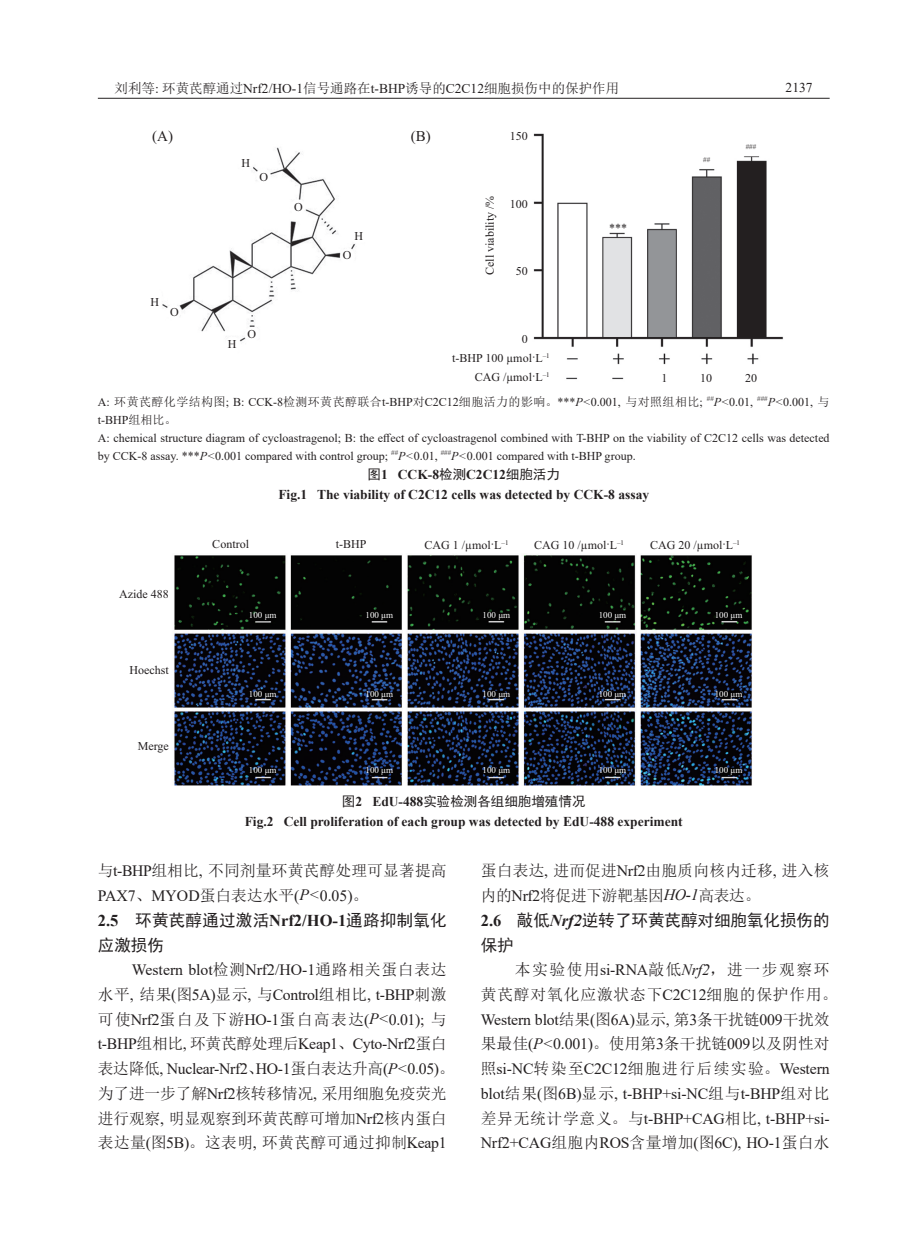
<style>
.page{position:relative;width:919px;height:1238px;background:#fff}
.page>*{position:absolute;margin:0;border:0;box-sizing:border-box;transform-origin:0 0}
.标题2{font:16.5px/24.8px "Sim Hei";color:#231f20}
.正文{font:15.75px/24.8px "Sim Sun";letter-spacing:-.01em;color:#231f20}
.正文-2{font:15.75px/24.8px "Times New Roman";letter-spacing:-.01em;color:#231f20}
.正文-3{font:15.75px/24.8px "Sim Sun";letter-spacing:.01em;color:#231f20}
.正文-4{font:15.75px/24.8px "Sim Sun";letter-spacing:.015em;color:#231f20}
.t1{font:15px "Times New Roman";color:#231f20}
.表头_图题{font:700 13.5px "Times New Roman";color:#231f20}
.t2{font:13.5px "Sim Sun";color:#231f20}
.表头_图题-2{font:13.5px "Sim Hei";color:#231f20}
.t3{font:13.5px "Times New Roman";color:#231f20}
.表格_图注{font:12px/18px "Times New Roman";color:#231f20}
.t4{font:9px "Times New Roman";color:#fff}
.t5{font:7.05px "Times New Roman";color:#231f20}
.s1{font-family:"Times New Roman"}
.s2{font-family:"Sim Sun"}
.s3{font-style:italic}
.s4{font-family:"Sim Hei";font-weight:400}
.s5{font-family:"Times New Roman";font-weight:700}
.s6{font-family:"Times New Roman";font-style:italic}
.s7{font-family:"Times New Roman";font-weight:700;font-style:italic}
</style>
<div class="page">
<hr style="left:98px;top:98px;width:731px;height:1px;background:#231f20">
<img style="left:162px;top:133px;width:621px;height:247px">
<img style="left:174px;top:555px;width:578px;height:231px">
<p class="t2" style="left:114px;top:81px;width:506px">刘利等<span class="s1">:</span> 环黄芪醇通过<span class="s1">Nrf2/HO-1</span>信号通路在<span class="s1">t-BHP</span>诱导的<span class="s1">C2C12</span>细胞损伤中的保护作用</p>
<p class="t3" style="left:785px;top:78px;width:28px">2137</p>
<p class="t1" style="left:152px;top:126px;width:22px">(A)</p>
<p class="t1" style="left:411px;top:126px;width:21px">(B)</p>
<p class="t5" style="left:745px;top:142px;width:12px">###</p>
<p class="表格_图注" style="left:259px;top:169px;width:10px">O</p>
<p class="表格_图注" style="left:294px;top:199px;width:10px">O</p>
<p class="表格_图注" style="left:510px;top:128px;width:19px">150</p>
<p class="t5" style="left:703px;top:155px;width:8px">##</p>
<p class="表格_图注" style="left:241px;top:155px;width:10px">H</p>
<p class="表格_图注" style="left:482px;top:275px;width:81px;rotate:-90deg">Cell viability /%</p>
<p class="表格_图注" style="left:510px;top:196px;width:19px">100</p>
<p class="表格_图注" style="left:609px;top:220px;width:19px">***</p>
<p class="表格_图注" style="left:354px;top:228px;width:10px">H</p>
<p class="表格_图注" style="left:343px;top:247px;width:10px">O</p>
<p class="表格_图注" style="left:516px;top:263px;width:13px">50</p>
<p class="表格_图注" style="left:150px;top:294px;width:10px">H</p>
<p class="表格_图注" style="left:170px;top:304px;width:10px">O</p>
<p class="表格_图注" style="left:228px;top:336px;width:10px">H</p>
<p class="表格_图注" style="left:248px;top:326px;width:10px">O</p>
<p class="表格_图注" style="left:522px;top:331px;width:7px">0</p>
<p class="表格_图注" style="left:452px;top:349px;width:99px;line-height:19.4px;text-align:right">t-BHP 100 µmol·L<sup>–1<br></sup>CAG /µmol·L<sup>–1</sup></p>
<p class="表格_图注" style="left:661px;top:370px;width:7px">1</p>
<p class="表格_图注" style="left:700px;top:370px;width:13px">10</p>
<p class="表格_图注" style="left:745px;top:370px;width:13px">20</p>
<p class="表格_图注" style="left:98px;top:392px;width:733px">A: <span class="s2">环黄芪醇化学结构图</span>; B: CCK-8<span class="s2">检测环黄芪醇联合</span>t-BHP<span class="s2">对</span>C2C12<span class="s2">细胞活力的影响。</span>***<span class="s3">P&lt;</span>0.001, <span class="s2">与对照组相比</span>; <sup>##</sup><span class="s3">P&lt;</span>0.01, <sup>###</sup><span class="s3">P&lt;</span>0.001, <span class="s2">与</span>t-BHP<span class="s2">组相比。</span></p>
<p class="表格_图注" style="left:98px;top:428px;width:733px">A: chemical structure diagram of cycloastragenol; B: the effect of cycloastragenol combined with T-BHP on the viability of C2C12 cells was detected by CCK-8 assay. ***<span class="s3">P&lt;</span>0.001 compared with control group; <sup>##</sup><span class="s3">P&lt;</span>0.01, <sup>###</sup><span class="s3">P&lt;</span>0.001 compared with t-BHP group.</p>
<p class="表头_图题" style="left:367px;top:465px;width:194px"><span class="s4">图</span>1 CCK-8<span class="s4">检测</span>C2C12<span class="s4">细胞活力</span></p>
<p class="表头_图题" style="left:278px;top:485px;width:372px">Fig.1 The viability of C2C12 cells was detected by CCK-8 assay</p>
<p class="表格_图注" style="left:119px;top:586px;width:51px">Azide 488</p>
<p class="表格_图注" style="left:130px;top:662px;width:41px">Hoechst</p>
<p class="表格_图注" style="left:138px;top:738px;width:33px">Merge</p>
<p class="表格_图注" style="left:212px;top:535px;width:38px">Control</p>
<p class="表格_图注" style="left:424px;top:537px;width:85px">CAG 1 /µmol·L<sup>–1</sup></p>
<p class="表格_图注" style="left:534px;top:537px;width:91px">CAG 10 /µmol·L<sup>–1</sup></p>
<p class="表格_图注" style="left:650px;top:537px;width:91px">CAG 20 /µmol·L<sup>–1</sup></p>
<p class="表格_图注" style="left:336px;top:535px;width:32px">t-BHP</p>
<p class="t4" style="left:249px;top:612px;width:29px">100 μm</p>
<p class="t4" style="left:365px;top:612px;width:29px">100 μm</p>
<p class="t4" style="left:482px;top:612px;width:29px">100 μm</p>
<p class="t4" style="left:598px;top:612px;width:29px">100 μm</p>
<p class="t4" style="left:714px;top:612px;width:29px">100 μm</p>
<p class="t4" style="left:249px;top:690px;width:29px">100 μm</p>
<p class="t4" style="left:365px;top:690px;width:29px">100 μm</p>
<p class="t4" style="left:482px;top:690px;width:29px">100 μm</p>
<p class="t4" style="left:598px;top:690px;width:29px">100 μm</p>
<p class="t4" style="left:714px;top:690px;width:29px">100 μm</p>
<p class="t4" style="left:249px;top:766px;width:29px">100 μm</p>
<p class="t4" style="left:365px;top:766px;width:29px">100 μm</p>
<p class="t4" style="left:482px;top:766px;width:29px">100 μm</p>
<p class="t4" style="left:598px;top:766px;width:29px">100 μm</p>
<p class="t4" style="left:714px;top:766px;width:29px">100 μm</p>
<p class="表头_图题-2" style="left:342px;top:794px;width:245px">图<span class="s5">2 EdU-488</span>实验检测各组细胞增殖情况</p>
<p class="表头_图题" style="left:245px;top:812px;width:439px">Fig.2 Cell proliferation of each group was detected by EdU-488 experiment</p>
<p class="正文-3" style="left:98px;top:857px;width:350px">与<span class="s1">t-BHP</span>组相比<span class="s1">,</span> 不同剂量环黄芪醇处理可显著提高<br><span class="s1">PAX7</span>、<span class="s1">MYOD</span>蛋白表达水平<span class="s1">(</span><span class="s6">P&lt;</span><span class="s1">0.05)</span>。</p>
<p class="标题2" style="left:98px;top:907px;width:350px"><span class="s5">2.5</span> 环黄芪醇通过激活<span class="s5">Nrf2/HO-1</span>通路抑制氧化应激损伤</p>
<p class="正文" style="left:98px;top:956px;width:358px;text-indent:34px"><span class="s1">Western blot</span>检测<span class="s1">Nrf2/HO-1</span>通路相关蛋白表达水平<span class="s1">,</span> 结果<span class="s1">(</span>图<span class="s1">5A)</span>显示<span class="s1">,</span> 与<span class="s1">Control</span>组相比<span class="s1">, t-BHP</span>刺激可使<span class="s1">Nrf2</span>蛋白及下游<span class="s1">HO-1</span>蛋白高表达<span class="s1">(</span><span class="s6">P&lt;</span><span class="s1">0.01);</span> 与<span class="s1">t-BHP</span>组相比<span class="s1">,</span> 环黄芪醇处理后<span class="s1">Keap1</span>、<span class="s1">Cyto-Nrf2</span>蛋白表达降低<span class="s1">, Nuclear-Nrf2</span>、<span class="s1">HO-1</span>蛋白表达升高<span class="s1">(</span><span class="s6">P&lt;</span><span class="s1">0.05)</span>。为了进一步了解<span class="s1">Nrf2</span>核转移情况<span class="s1">,</span> 采用细胞免疫荧光进行观察<span class="s1">,</span> 明显观察到环黄芪醇可增加<span class="s1">Nrf2</span>核内蛋白表达量<span class="s1">(</span>图<span class="s1">5B)</span>。这表明<span class="s1">,</span> 环黄芪醇可通过抑制<span class="s1">Keap1</span></p>
<p class="正文-4" style="left:480px;top:857px;width:350px">蛋白表达<span class="s1">,</span> 进而促进<span class="s1">Nrf2</span>由胞质向核内迁移<span class="s1">,</span> 进入核内的<span class="s1">Nrf2</span>将促进下游靶基因<span class="s6">HO-1</span>高表达。</p>
<p class="标题2" style="left:480px;top:907px;width:350px"><span class="s5">2.6</span> 敲低<span class="s7">Nrf2</span>逆转了环黄芪醇对细胞氧化损伤的保护</p>
<p class="正文-2" style="left:480px;top:956px;width:358px;text-indent:34px"><span class="s2">本实验使用</span>si-RNA<span class="s2">敲低</span><span class="s3">Nrf2</span><span class="s2">，进一步观察环黄芪醇对氧化应激状态下</span>C2C12<span class="s2">细胞的保护作用。</span>Western blot<span class="s2">结果</span>(<span class="s2">图</span>6A)<span class="s2">显示</span>, <span class="s2">第</span>3<span class="s2">条干扰链</span>009<span class="s2">干扰效果最佳</span>(<span class="s3">P&lt;</span>0.001)<span class="s2">。使用第</span>3<span class="s2">条干扰链</span>009<span class="s2">以及阴性对照</span>si-NC<span class="s2">转染至</span>C2C12<span class="s2">细胞进行后续实验。</span>Western blot<span class="s2">结果</span>(<span class="s2">图</span>6B)<span class="s2">显示</span>, t-BHP+si-NC<span class="s2">组与</span>t-BHP<span class="s2">组对比差异无统计学意义。与</span>t-BHP+CAG<span class="s2">相比</span>, t-BHP+si-Nrf2+CAG<span class="s2">组胞内</span>ROS<span class="s2">含量增加</span>(<span class="s2">图</span>6C), HO-1<span class="s2">蛋白水</span></p>
</div>
